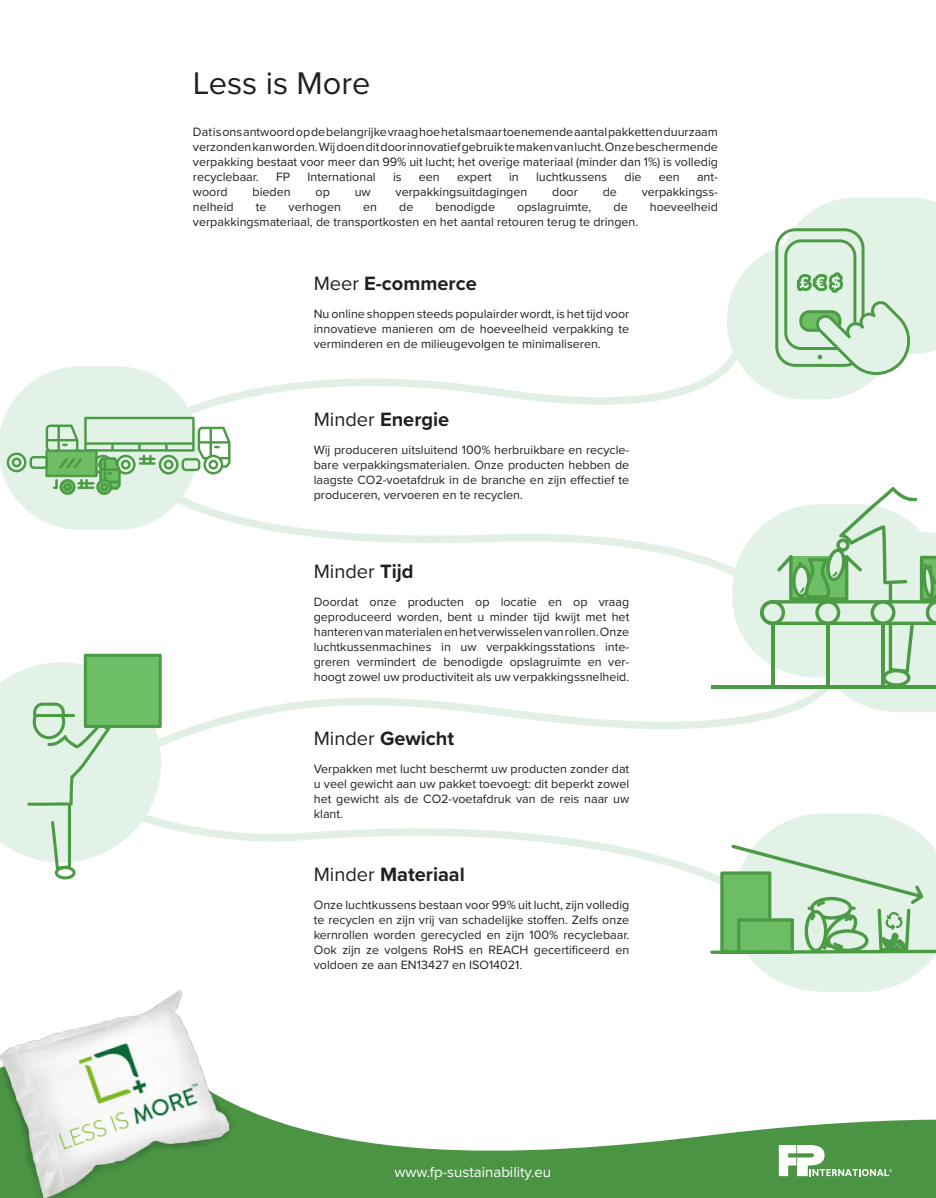
<style>
.page{position:relative;width:936px;height:1198px;background:#fff}
.page>*{position:absolute;margin:0;border:0;box-sizing:border-box;transform-origin:0 0}
.t1{font:32.5px "Proxima Nova";color:#231f20}
.t2{font:700 20px "Proxima Nova";color:#231f20}
.t3{font:20px "Proxima Nova";color:#231f20}
.t4{font:15px "Proxima Nova";color:#fff}
.t5{font:12.5px/15px "Proxima Nova";color:#231f20;text-align:justify}
.s1{font-weight:400}
.s2{font-weight:700}
</style>
<div class="page">
<svg style="left:239px;top:1106px;width:696px;height:92px;fill:#4a9444"></svg>
<svg style="left:230px;top:352px;width:506px;height:53px"></svg>
<svg style="left:230px;top:514px;width:502px;height:61px"></svg>
<svg style="left:162px;top:698px;width:629px;height:48px"></svg>
<svg style="left:162px;top:819px;width:548px;height:61px"></svg>
<svg style="left:0;top:654px;width:162px;height:225px"></svg>
<svg style="left:0;top:366px;width:230px;height:164px"></svg>
<svg style="left:710px;top:813px;width:225px;height:179px"></svg>
<hr style="left:711px;top:685px;width:224px;height:4px;background:#4b9b44">
<svg style="left:732px;top:487px;width:203px;height:225px"></svg>
<div style="left:726px;top:242px;width:173px;height:157px;background:#e3f2e7;border-radius:78px"></div>
<svg style="left:775px;top:197px;width:160px;height:180px"></svg>
<svg style="left:778px;top:1145px;width:113px;height:31px"></svg>
<img style="left:0;top:989px;width:239px;height:209px">
<p class="t1" style="left:193px;top:59px;width:179px">Less is More</p>
<p class="t5" style="left:193px;top:124px;width:526px">Dat is ons antwoord op de belangrijke vraag hoe het alsmaar toenemende aantal pakketten duurzaam verzonden kan worden. Wij doen dit door innovatief gebruik te maken van lucht. Onze beschermende verpakking bestaat voor meer dan 99% uit lucht; het overige materiaal (minder dan 1%) is volledig recyclebaar.</p>
<p class="t5" style="left:276px;top:169px;width:16px">FP</p>
<p class="t5" style="left:307px;top:169px;width:70px">International</p>
<p class="t5" style="left:393px;top:169px;width:10px">is</p>
<p class="t5" style="left:419px;top:169px;width:22px">een</p>
<p class="t5" style="left:457px;top:169px;width:36px">expert</p>
<p class="t5" style="left:509px;top:169px;width:11px">in</p>
<p class="t5" style="left:536px;top:169px;width:73px">luchtkussens</p>
<p class="t5" style="left:624px;top:169px;width:19px">die</p>
<p class="t5" style="left:658px;top:169px;width:22px">een</p>
<p class="t5" style="left:697px;top:169px;width:22px">ant-</p>
<p class="t5" style="left:193px;top:184px;width:36px">woord</p>
<p class="t5" style="left:252px;top:184px;width:40px">bieden</p>
<p class="t5" style="left:315px;top:184px;width:16px">op</p>
<p class="t5" style="left:355px;top:184px;width:18px">uw</p>
<p class="t5" style="left:395px;top:184px;width:133px">verpakkingsuitdagingen</p>
<p class="t5" style="left:552px;top:184px;width:27px">door</p>
<p class="t5" style="left:602px;top:184px;width:16px">de</p>
<p class="t5" style="left:641px;top:184px;width:78px">verpakkingss-</p>
<p class="t5" style="left:193px;top:199px;width:42px">nelheid</p>
<p class="t5" style="left:256px;top:199px;width:12px">te</p>
<p class="t5" style="left:288px;top:199px;width:54px">verhogen</p>
<p class="t5" style="left:363px;top:199px;width:15px">en</p>
<p class="t5" style="left:399px;top:199px;width:16px">de</p>
<p class="t5" style="left:435px;top:199px;width:61px">benodigde</p>
<p class="t5" style="left:517px;top:199px;width:76px">opslagruimte,</p>
<p class="t5" style="left:613px;top:199px;width:16px">de</p>
<p class="t5" style="left:649px;top:199px;width:70px">hoeveelheid</p>
<p class="t5" style="left:193px;top:214px;width:447px">verpakkingsmateriaal, de transportkosten en het aantal retouren terug te dringen.</p>
<p class="t2" style="left:314px;top:269px;width:164px"><span class="s1">Meer</span> E-commerce</p>
<p class="t5" style="left:314px;top:306px;width:317px">Nu online shoppen steeds populairder wordt, is het tijd voor innovatieve manieren om de hoeveelheid verpakking te verminderen en de milieugevolgen te minimaliseren.</p>
<p class="t2" style="left:314px;top:404px;width:137px"><span class="s1">Minder</span> Energie</p>
<p class="t5" style="left:314px;top:441px;width:317px">Wij produceren uitsluitend 100% herbruikbare en recycle&shy;bare verpakkingsmaterialen. Onze producten hebben de laagste CO2-voetafdruk in de branche en zijn effectief te produceren, vervoeren en te recyclen.</p>
<p class="t3" style="left:314px;top:557px;width:101px">Minder <span class="s2">Tijd</span></p>
<p class="t5" style="left:314px;top:594px;width:317px">Doordat onze producten op locatie en op vraag geproduceerd worden, bent u minder tijd kwijt met het hanteren van materialen en het verwisselen van rollen. Onze luchtkussenmachines in uw verpakkingsstations inte&shy;greren vermindert de benodigde opslagruimte en ver&shy;hoogt zowel uw productiviteit als uw verpakkingssnelheid.</p>
<p class="t2" style="left:314px;top:723px;width:142px"><span class="s1">Minder</span> Gewicht</p>
<p class="t5" style="left:314px;top:761px;width:317px">Verpakken met lucht beschermt uw producten zonder dat u veel gewicht aan uw pakket toevoegt: dit beperkt zowel het gewicht als de CO2-voetafdruk van de reis naar uw klant.</p>
<p class="t2" style="left:314px;top:859px;width:153px"><span class="s1">Minder</span> Materiaal</p>
<p class="t5" style="left:314px;top:896px;width:317px">Onze luchtkussens bestaan voor 99% uit lucht, zijn volledig te recyclen en zijn vrij van schadelijke stoffen. Zelfs onze kernrollen worden gerecycled en zijn 100% recyclebaar.<br>Ook zijn ze volgens RoHS en REACH gecertificeerd en voldoen ze aan EN13427 en ISO14021.</p>
<p class="t4" style="left:394px;top:1160px;width:158px">www.fp-sustainability.eu</p>
</div>
